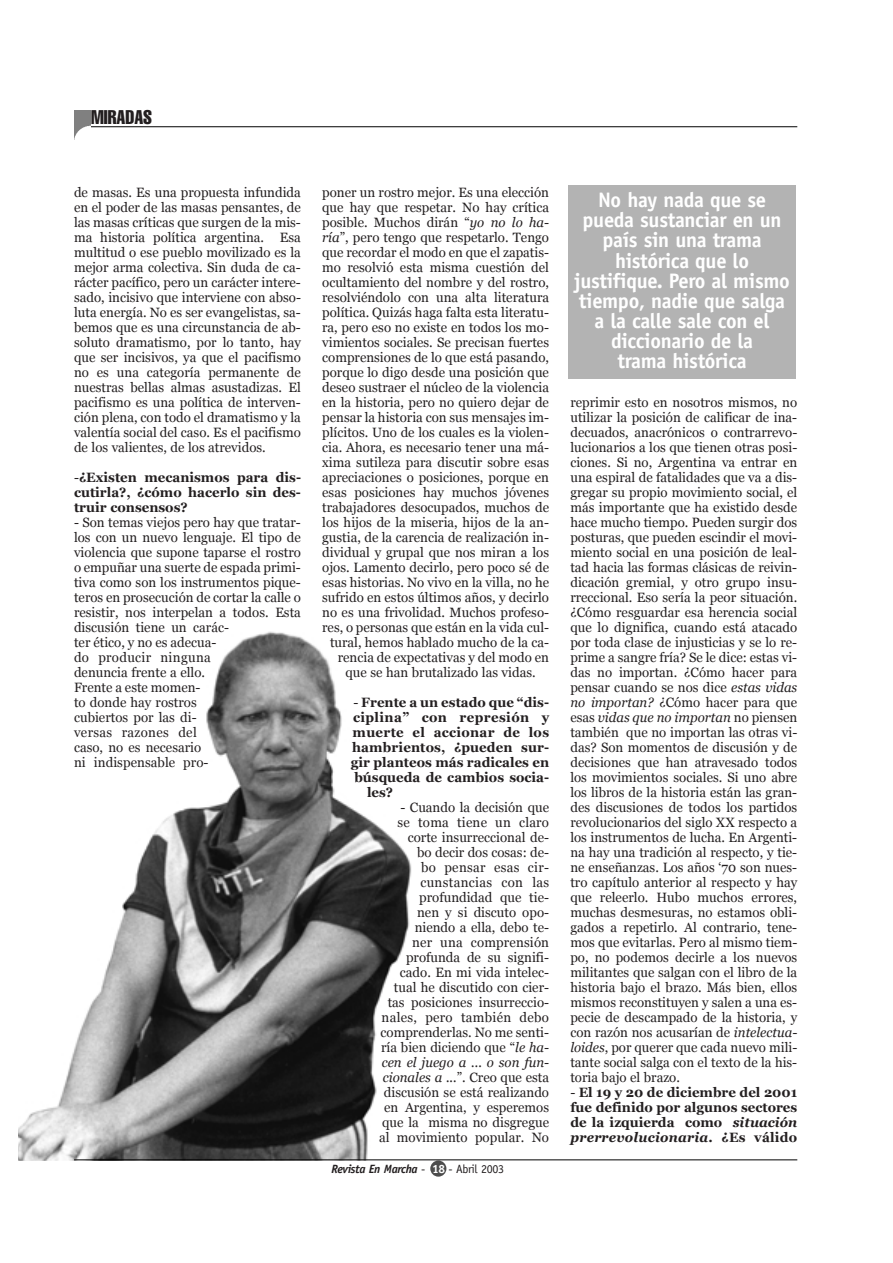
<style>
.page{position:relative;width:893px;height:1263px;background:#fff}
.page>*{position:absolute;margin:0;border:0;box-sizing:border-box;transform-origin:0 0}
.t1{font:700 21px/20.1px "Officina Sans";letter-spacing:-.015em;color:#fff;text-align:center}
.t2{font:extra-condensed 19.5px "Helvetica";color:#231f20}
.t3{font:13.5px/15px "Georgia";color:#231f20;text-align:justify}
.t4{font:700 13.5px/15px "Georgia";color:#231f20;text-align:justify}
.t5{font:700 13.5px "Georgia";letter-spacing:.03em;color:#231f20}
.t6{font:700 13.5px "Georgia";letter-spacing:.025em;color:#231f20}
.t7{font:italic 700 12px "Officina Sans";letter-spacing:-.03em;color:#231f20}
.s1{font-weight:400}
.s2{font-style:italic}
.s3{font-weight:400;font-style:normal}
.s4{font-style:normal;color:#fff}
</style>
<div class="page">
<img style="left:18px;top:631px;width:410px;height:530px">
<hr style="left:91px;top:126px;width:706px;height:1px;background:#000">
<img style="left:74px;top:110px;width:16px;height:30px">
<div style="left:568px;top:186px;width:227px;height:193px;background:#b3b3b3"></div>
<div style="left:430px;top:1161px;width:16px;height:16px;background:#4d4d4d;border-radius:50%"></div>
<hr style="left:74px;top:1160px;width:723px;height:1px;background:#000">
<h2 class="t2" style="left:91px;top:110px;width:62px">MIRADAS</h2>
<p class="t3" style="left:74px;top:185px;width:228px">de masas. Es una propuesta infundida en el poder de las masas pensantes, de las masas críticas que surgen de la mis&shy;ma historia política argentina. Esa multitud o ese pueblo movilizado es la mejor arma colectiva. Sin duda de ca&shy;rácter pacífico, pero un carácter intere&shy;sado, incisivo que interviene con abso&shy;luta energía. No es ser evangelistas, sa&shy;bemos que es una circunstancia de ab&shy;soluto dramatismo, por lo tanto, hay que ser incisivos, ya que el pacifismo no es una categoría permanente de nuestras bellas almas asustadizas. El pacifismo es una política de interven&shy;ción plena, con todo el dramatismo y la valentía social del caso. Es el pacifismo de los valientes, de los atrevidos.</p>
<p class="t4" style="left:74px;top:470px;width:228px"><span class="s1">-</span>¿Existen mecanismos para dis&shy;cutirla?, ¿cómo hacerlo sin des&shy;truir consensos?</p>
<p class="t3" style="left:74px;top:515px;width:228px;text-align:left">- Son temas viejos pero hay que tratar&shy;los con un nuevo lenguaje. El tipo de violencia que supone taparse el rostro o empuñar una suerte de espada primi&shy;tiva como son los instrumentos pique&shy;teros en prosecución de cortar la calle o resistir, nos interpelan a todos. Esta discusión tiene un carác-<br>ter ético, y no es adecua-<br>do producir ninguna<br>denuncia frente a ello.<br>Frente a este momen-<br>to donde hay rostros<br>cubiertos por las di-<br>versas razones del<br>caso, no es necesario<br>ni indispensable pro-</p>
<p class="t3" style="left:322px;top:185px;width:228px">poner un rostro mejor. Es una elección</p>
<p class="t3" style="left:322px;top:200px;width:228px">que hay que respetar. No hay crítica</p>
<p class="t3" style="left:322px;top:215px;width:228px">posible. Muchos dirán “<span class="s2">yo no lo ha-</span></p>
<p class="t3" style="left:322px;top:230px;width:228px"><span class="s2">ría</span>”, pero tengo que respetarlo. Tengo</p>
<p class="t3" style="left:322px;top:245px;width:228px">que recordar el modo en que el zapatis-</p>
<p class="t3" style="left:322px;top:260px;width:228px">mo resolvió esta misma cuestión del</p>
<p class="t3" style="left:322px;top:275px;width:228px">ocultamiento del nombre y del rostro,</p>
<p class="t3" style="left:322px;top:290px;width:228px">resolviéndolo con una alta literatura</p>
<p class="t3" style="left:322px;top:305px;width:228px">política. Quizás haga falta esta literatu-</p>
<p class="t3" style="left:322px;top:320px;width:228px">ra, pero eso no existe en todos los mo-</p>
<p class="t3" style="left:322px;top:335px;width:228px">vimientos sociales. Se precisan fuertes</p>
<p class="t3" style="left:322px;top:350px;width:228px">comprensiones de lo que está pasando,</p>
<p class="t3" style="left:322px;top:365px;width:228px">porque lo digo desde una posición que</p>
<p class="t3" style="left:322px;top:380px;width:228px">deseo sustraer el núcleo de la violencia</p>
<p class="t3" style="left:322px;top:395px;width:228px">en la historia, pero no quiero dejar de</p>
<p class="t3" style="left:322px;top:410px;width:228px">pensar la historia con sus mensajes im-</p>
<p class="t3" style="left:322px;top:425px;width:228px">plícitos. Uno de los cuales es la violen-</p>
<p class="t3" style="left:322px;top:440px;width:228px">cia. Ahora, es necesario tener una má-</p>
<p class="t3" style="left:322px;top:455px;width:228px">xima sutileza para discutir sobre esas</p>
<p class="t3" style="left:322px;top:470px;width:228px">apreciaciones o posiciones, porque en</p>
<p class="t3" style="left:322px;top:485px;width:228px">esas posiciones hay muchos jóvenes</p>
<p class="t3" style="left:322px;top:500px;width:228px">trabajadores desocupados, muchos de</p>
<p class="t3" style="left:322px;top:515px;width:228px">los hijos de la miseria, hijos de la an-</p>
<p class="t3" style="left:322px;top:530px;width:228px">gustia, de la carencia de realización in-</p>
<p class="t3" style="left:322px;top:545px;width:228px">dividual y grupal que nos miran a los</p>
<p class="t3" style="left:322px;top:560px;width:228px">ojos. Lamento decirlo, pero poco sé de</p>
<p class="t3" style="left:322px;top:575px;width:228px">esas historias. No vivo en la villa, no he</p>
<p class="t3" style="left:322px;top:590px;width:228px">sufrido en estos últimos años, y decirlo</p>
<p class="t3" style="left:322px;top:605px;width:228px">no es una frivolidad. Muchos profeso-</p>
<p class="t3" style="left:322px;top:620px;width:228px">res, o personas que están en la vida cul-</p>
<p class="t3" style="left:330px;top:635px;width:220px">tural, hemos hablado mucho de la ca-</p>
<p class="t3" style="left:338px;top:650px;width:213px">rencia de expectativas y del modo en</p>
<p class="t3" style="left:345px;top:665px;width:191px">que se han brutalizado las vidas.</p>
<p class="t4" style="left:353px;top:695px;width:197px"><span class="s1">-</span> Frente a un estado que “dis-</p>
<p class="t5" style="left:353px;top:710px;width:198px">ciplina” con represión y</p>
<p class="t6" style="left:352px;top:725px;width:198px">muerte el accionar de los</p>
<p class="t4" style="left:352px;top:740px;width:198px">hambrientos, ¿pueden sur-</p>
<p class="t4" style="left:351px;top:755px;width:200px">gir planteos más radicales en</p>
<p class="t4" style="left:354px;top:770px;width:196px">búsqueda de cambios socia-</p>
<p class="t4" style="left:367px;top:785px;width:28px">les?</p>
<p class="t3" style="left:379px;top:800px;width:172px;text-align:right">- Cuando la decisión que<br>se toma tiene un claro corte insurreccional de-<br>bo decir dos cosas: de-<br>bo pensar esas cir&shy;cunstancias con las profundidad que tie-<br>nen y si discuto opo&shy;niendo a ella, debo te-<br>ner una comprensión profunda de su signifi&shy;cado. En mi vida intelec&shy;tual he discutido con cier&shy;tas posiciones insurreccio&shy;nales, pero también debo comprenderlas. No me senti&shy;ría bien diciendo que “<span class="s2">le ha&shy;cen el juego a ... o son fun&shy;cionales a ...</span>”. Creo que esta discusión se está realizando en Argentina, y esperemos que la misma no disgregue al movimiento popular. No</p>
<p class="t7" style="left:331px;top:1164px;width:174px">Revista En Marcha <span class="s3">-</span> <span class="s4">18</span> <span class="s3">- Abril 2003</span></p>
<h1 class="t1" style="left:574px;top:192px;width:217px">No hay nada que se pueda sustanciar en un país sin una trama histórica que lo justifique. Pero al mismo tiempo, nadie que salga a la calle sale con el diccionario de la<br>trama histórica</h1>
<p class="t3" style="left:570px;top:395px;width:228px">reprimir esto en nosotros mismos, no utilizar la posición de calificar de ina&shy;decuados, anacrónicos o contrarrevo&shy;lucionarios a los que tienen otras posi&shy;ciones. Si no, Argentina va entrar en una espiral de fatalidades que va a dis&shy;gregar su propio movimiento social, el más importante que ha existido desde hace mucho tiempo. Pueden surgir dos posturas, que pueden escindir el movi&shy;miento social en una posición de leal&shy;tad hacia las formas clásicas de reivin&shy;dicación gremial, y otro grupo insu&shy;rreccional. Eso sería la peor situación. ¿Cómo resguardar esa herencia social que lo dignifica, cuando está atacado por toda clase de injusticias y se lo re&shy;prime a sangre fría? Se le dice: estas vi&shy;das no importan. ¿Cómo hacer para pensar cuando se nos dice <span class="s2">estas vidas no importan?</span> ¿Cómo hacer para que esas <span class="s2">vidas que no importan</span> no piensen también que no importan las otras vi&shy;das? Son momentos de discusión y de decisiones que han atravesado todos los movimientos sociales. Si uno abre los libros de la historia están las gran&shy;des discusiones de todos los partidos revolucionarios del siglo XX respecto a los instrumentos de lucha. En Argenti&shy;na hay una tradición al respecto, y tie&shy;ne enseñanzas. Los años ‘70 son nues&shy;tro capítulo anterior al respecto y hay que releerlo. Hubo muchos errores, muchas desmesuras, no estamos obli&shy;gados a repetirlo. Al contrario, tene&shy;mos que evitarlas. Pero al mismo tiem&shy;po, no podemos decirle a los nuevos militantes que salgan con el libro de la historia bajo el brazo. Más bien, ellos mismos reconstituyen y salen a una es&shy;pecie de descampado de la historia, y con razón nos acusarían de <span class="s2">intelectua&shy;loides</span>, por querer que cada nuevo mili&shy;tante social salga con el texto de la his&shy;toria bajo el brazo.</p>
<p class="t4" style="left:570px;top:1085px;width:228px"><span class="s1">-</span> El 19 y 20 de diciembre del 2001 fue definido por algunos sectores de la izquierda como <span class="s2">situación prerrevolucionaria</span>. ¿Es válido</p>
</div>
